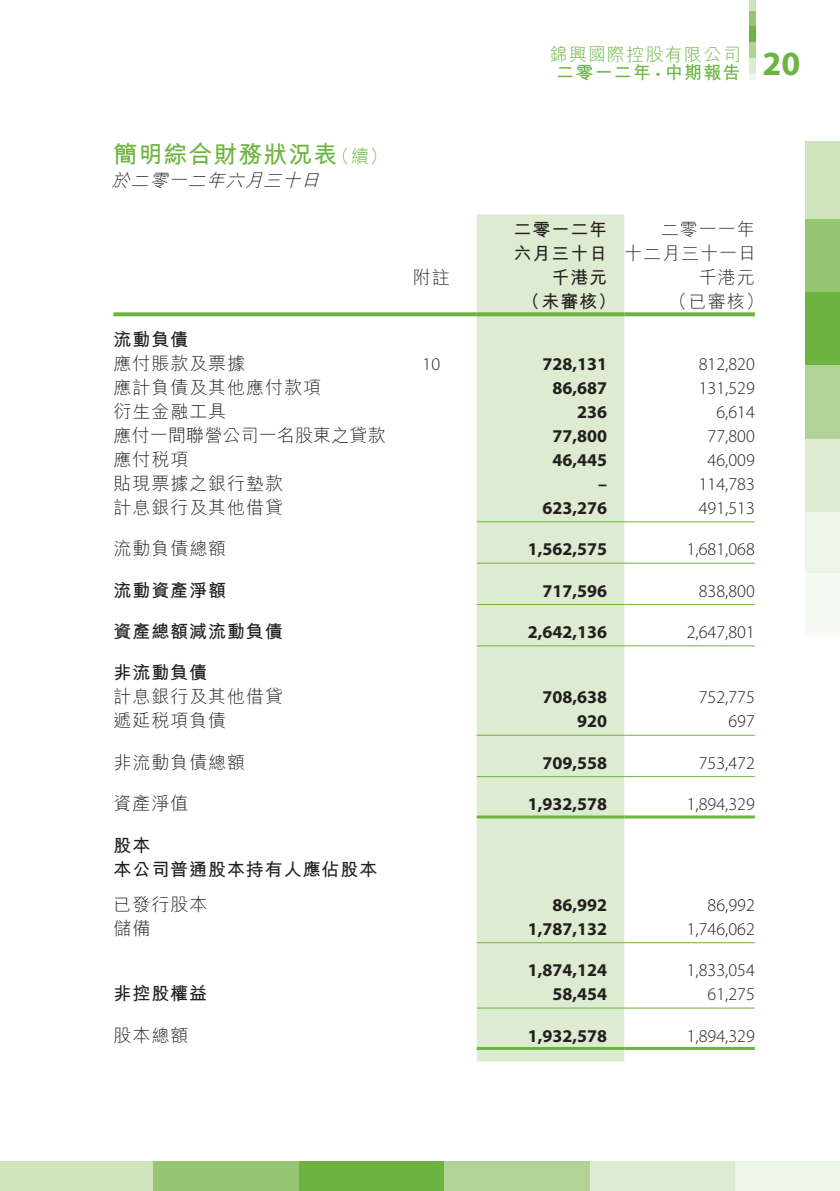
<style>
.page{position:relative;width:840px;height:1191px;background:#fff}
.page>*{position:absolute;margin:0;border:0;box-sizing:border-box;transform-origin:0 0}
.Heading_1{font:700 24px "M Hei HK";letter-spacing:.04em;color:#6cb43f}
.Body_Text{font:300 18px "Myriad Pro";color:#231f20}
.Body_Text-2{font:700 18px "Myriad Pro";color:#231f20}
.Body_Text-3{font:300 18px "M Hei HK";letter-spacing:.05em;color:#231f20}
.Body_Text-4{font:700 18px "M Hei HK";letter-spacing:.05em;color:#231f20}
.Heading_1-2{font:300 18px/18.4px "M Hei HK";letter-spacing:.065em;color:#6cb43f}
.Body_Text-5{font:300 18px "M Hei HK";letter-spacing:.01em;color:#231f20}
.Body_Text-6{font:italic 300 18px "M Hei HK";color:#231f20}
.s1{font-family:"Myriad Pro";font-weight:700;font-size:34px}
.s2{font-weight:700}
.s3{font-family:"Myriad Pro"}
</style>
<div class="page">
<div style="left:748px;top:0;width:6px;height:11px;background:#cfe4bd"></div>
<div style="left:748px;top:11px;width:6px;height:15px;background:#96c672"></div>
<div style="left:748px;top:26px;width:6px;height:16px;background:#6cb43f"></div>
<div style="left:748px;top:42px;width:6px;height:16px;background:#b2d396"></div>
<div style="left:748px;top:58px;width:6px;height:15px;background:#ddebd1"></div>
<svg style="left:749px;top:73px;width:5px;height:6px"></svg>
<div style="left:0;top:1161px;width:153px;height:30px;background:#cfe4bd"></div>
<div style="left:153px;top:1161px;width:145px;height:30px;background:#96c672"></div>
<div style="left:299px;top:1161px;width:145px;height:30px;background:#6cb43f"></div>
<div style="left:444px;top:1161px;width:145px;height:30px;background:#b2d396"></div>
<div style="left:589px;top:1161px;width:146px;height:30px;background:#ddebd1"></div>
<div style="left:735px;top:1161px;width:104px;height:30px;background:#edf5e6"></div>
<div style="left:805px;top:142px;width:34px;height:77px;background:#cfe4bd"></div>
<div style="left:805px;top:219px;width:34px;height:73px;background:#96c672"></div>
<div style="left:805px;top:292px;width:34px;height:74px;background:#6cb43f"></div>
<div style="left:805px;top:366px;width:34px;height:73px;background:#b2d396"></div>
<div style="left:805px;top:439px;width:34px;height:73px;background:#ddebd1"></div>
<div style="left:805px;top:512px;width:34px;height:62px;background:#edf5e6"></div>
<div style="left:805px;top:574px;width:34px;height:61px;background:#f5faf2"></div>
<hr style="left:0;top:1161px;width:1px;height:30px;background:#edf5e6">
<div style="left:476px;top:324px;width:148px;height:737px;background:#ddebd1"></div>
<hr style="left:476px;top:521px;width:148px;height:1px;background:#6cb43f">
<hr style="left:624px;top:521px;width:130px;height:1px;background:#6cb43f">
<hr style="left:476px;top:562px;width:148px;height:1px;background:#6cb43f">
<hr style="left:624px;top:562px;width:130px;height:1px;background:#6cb43f">
<hr style="left:476px;top:604px;width:148px;height:1px;background:#6cb43f">
<hr style="left:624px;top:604px;width:130px;height:1px;background:#6cb43f">
<hr style="left:476px;top:645px;width:148px;height:1px;background:#6cb43f">
<hr style="left:624px;top:645px;width:130px;height:1px;background:#6cb43f">
<hr style="left:476px;top:735px;width:148px;height:1px;background:#6cb43f">
<hr style="left:624px;top:735px;width:130px;height:1px;background:#6cb43f">
<hr style="left:476px;top:776px;width:148px;height:1px;background:#6cb43f">
<hr style="left:624px;top:776px;width:130px;height:1px;background:#6cb43f">
<hr style="left:476px;top:815px;width:148px;height:3px;background:#6cb43f">
<hr style="left:624px;top:815px;width:130px;height:3px;background:#6cb43f">
<hr style="left:476px;top:942px;width:148px;height:1px;background:#6cb43f">
<hr style="left:624px;top:942px;width:130px;height:1px;background:#6cb43f">
<hr style="left:476px;top:1007px;width:148px;height:1px;background:#6cb43f">
<hr style="left:624px;top:1007px;width:130px;height:1px;background:#6cb43f">
<hr style="left:476px;top:1047px;width:148px;height:3px;background:#6cb43f">
<hr style="left:624px;top:1047px;width:130px;height:3px;background:#6cb43f">
<div style="left:476px;top:214px;width:148px;height:110px;background:#ddebd1"></div>
<svg style="left:113px;top:312px;width:273px;height:4px"></svg>
<svg style="left:386px;top:312px;width:90px;height:4px"></svg>
<svg style="left:476px;top:312px;width:148px;height:4px"></svg>
<svg style="left:624px;top:312px;width:130px;height:4px"></svg>
<p class="Heading_1-2" style="left:556px;top:45px;width:245px;text-indent:-7px">錦興國際控股有限公司 <span class="s1">20</span><span class="s2">二零一二年</span> <span class="s3">•</span> <span class="s2">中期報告</span></p>
<p class="Heading_1" style="left:113px;top:137px;width:225px">簡明綜合財務狀況表</p>
<p class="Body_Text-6" style="left:112px;top:171px;width:214px">於二零一二年六月三十日</p>
<p class="Heading_1-2" style="left:331px;top:147px;width:57px">（續(</p>
<p class="Body_Text-3" style="left:412px;top:268px;width:38px">附註</p>
<p class="Body_Text-4" style="left:513px;top:216px;width:95px">二零一二年</p>
<p class="Body_Text-4" style="left:513px;top:240px;width:95px">六月三十日</p>
<p class="Body_Text-4" style="left:551px;top:264px;width:57px">千港元</p>
<p class="Body_Text-3" style="left:660px;top:220px;width:95px">二零一一年</p>
<p class="Body_Text-3" style="left:624px;top:244px;width:133px">十二月三十一日</p>
<p class="Body_Text-3" style="left:698px;top:268px;width:57px">千港元</p>
<p class="Body_Text-4" style="left:521px;top:288px;width:96px">（未審核）</p>
<p class="Body_Text-3" style="left:668px;top:292px;width:96px">（已審核(</p>
<p class="Body_Text-4" style="left:113px;top:326px;width:76px">流動負債</p>
<p class="Body_Text-3" style="left:113px;top:354px;width:133px">應付賬款及票據</p>
<p class="Body_Text" style="left:422px;top:353px;width:19px">10</p>
<p class="Body_Text-2" style="left:542px;top:352px;width:66px">728,131</p>
<p class="Body_Text" style="left:698px;top:353px;width:58px">812,820</p>
<p class="Body_Text-3" style="left:113px;top:378px;width:209px">應計負債及其他應付款項</p>
<p class="Body_Text-2" style="left:552px;top:376px;width:56px">86,687</p>
<p class="Body_Text" style="left:698px;top:377px;width:58px">131,529</p>
<p class="Body_Text-3" style="left:113px;top:402px;width:114px">衍生金融工具</p>
<p class="Body_Text-2" style="left:577px;top:400px;width:31px">236</p>
<p class="Body_Text" style="left:716px;top:401px;width:40px">6,614</p>
<p class="Body_Text-5" style="left:113px;top:426px;width:274px">應付一間聯營公司一名股東之貸款</p>
<p class="Body_Text-2" style="left:552px;top:424px;width:56px">77,800</p>
<p class="Body_Text" style="left:707px;top:425px;width:49px">77,800</p>
<p class="Body_Text-3" style="left:113px;top:450px;width:76px">應付稅項</p>
<p class="Body_Text-2" style="left:552px;top:448px;width:56px">46,445</p>
<p class="Body_Text" style="left:707px;top:449px;width:49px">46,009</p>
<p class="Body_Text-3" style="left:113px;top:474px;width:171px">貼現票據之銀行墊款</p>
<p class="Body_Text-2" style="left:598px;top:472px;width:10px">–</p>
<p class="Body_Text" style="left:698px;top:473px;width:58px">114,783</p>
<p class="Body_Text-3" style="left:113px;top:498px;width:171px">計息銀行及其他借貸</p>
<p class="Body_Text-2" style="left:542px;top:496px;width:66px">623,276</p>
<p class="Body_Text" style="left:698px;top:497px;width:58px">491,513</p>
<p class="Body_Text-3" style="left:113px;top:539px;width:114px">流動負債總額</p>
<p class="Body_Text-2" style="left:527px;top:537px;width:81px">1,562,575</p>
<p class="Body_Text" style="left:686px;top:538px;width:70px">1,681,068</p>
<p class="Body_Text-4" style="left:113px;top:577px;width:114px">流動資產淨額</p>
<p class="Body_Text-2" style="left:542px;top:579px;width:66px">717,596</p>
<p class="Body_Text" style="left:698px;top:580px;width:58px">838,800</p>
<p class="Body_Text-4" style="left:113px;top:618px;width:171px">資產總額減流動負債</p>
<p class="Body_Text-4" style="left:113px;top:660px;width:95px">非流動負債</p>
<p class="Body_Text-2" style="left:527px;top:620px;width:81px">2,642,136</p>
<p class="Body_Text" style="left:686px;top:621px;width:70px">2,647,801</p>
<p class="Body_Text-3" style="left:113px;top:687px;width:171px">計息銀行及其他借貸</p>
<p class="Body_Text-2" style="left:542px;top:685px;width:66px">708,638</p>
<p class="Body_Text" style="left:698px;top:686px;width:58px">752,775</p>
<p class="Body_Text-3" style="left:113px;top:711px;width:114px">遞延稅項負債</p>
<p class="Body_Text-2" style="left:577px;top:709px;width:31px">920</p>
<p class="Body_Text" style="left:728px;top:710px;width:28px">697</p>
<p class="Body_Text-3" style="left:113px;top:753px;width:133px">非流動負債總額</p>
<p class="Body_Text-2" style="left:542px;top:751px;width:66px">709,558</p>
<p class="Body_Text" style="left:698px;top:752px;width:58px">753,472</p>
<p class="Body_Text-3" style="left:113px;top:794px;width:76px">資產淨值</p>
<p class="Body_Text-4" style="left:113px;top:832px;width:38px">股本</p>
<p class="Body_Text-4" style="left:113px;top:856px;width:265px">本公司普通股本持有人應佔股本</p>
<p class="Body_Text-2" style="left:527px;top:792px;width:81px">1,932,578</p>
<p class="Body_Text" style="left:686px;top:793px;width:70px">1,894,329</p>
<p class="Body_Text-3" style="left:113px;top:895px;width:95px">已發行股本</p>
<p class="Body_Text-2" style="left:552px;top:893px;width:56px">86,992</p>
<p class="Body_Text" style="left:707px;top:894px;width:49px">86,992</p>
<p class="Body_Text-3" style="left:113px;top:919px;width:38px">儲備</p>
<p class="Body_Text-2" style="left:527px;top:917px;width:81px">1,787,132</p>
<p class="Body_Text" style="left:686px;top:918px;width:70px">1,746,062</p>
<p class="Body_Text-2" style="left:527px;top:958px;width:81px">1,874,124</p>
<p class="Body_Text" style="left:686px;top:959px;width:70px">1,833,054</p>
<p class="Body_Text-4" style="left:113px;top:980px;width:95px">非控股權益</p>
<p class="Body_Text-2" style="left:552px;top:982px;width:56px">58,454</p>
<p class="Body_Text" style="left:707px;top:983px;width:49px">61,275</p>
<p class="Body_Text-3" style="left:113px;top:1025px;width:76px">股本總額</p>
<p class="Body_Text-2" style="left:527px;top:1023px;width:81px">1,932,578</p>
<p class="Body_Text" style="left:686px;top:1024px;width:70px">1,894,329</p>
</div>
